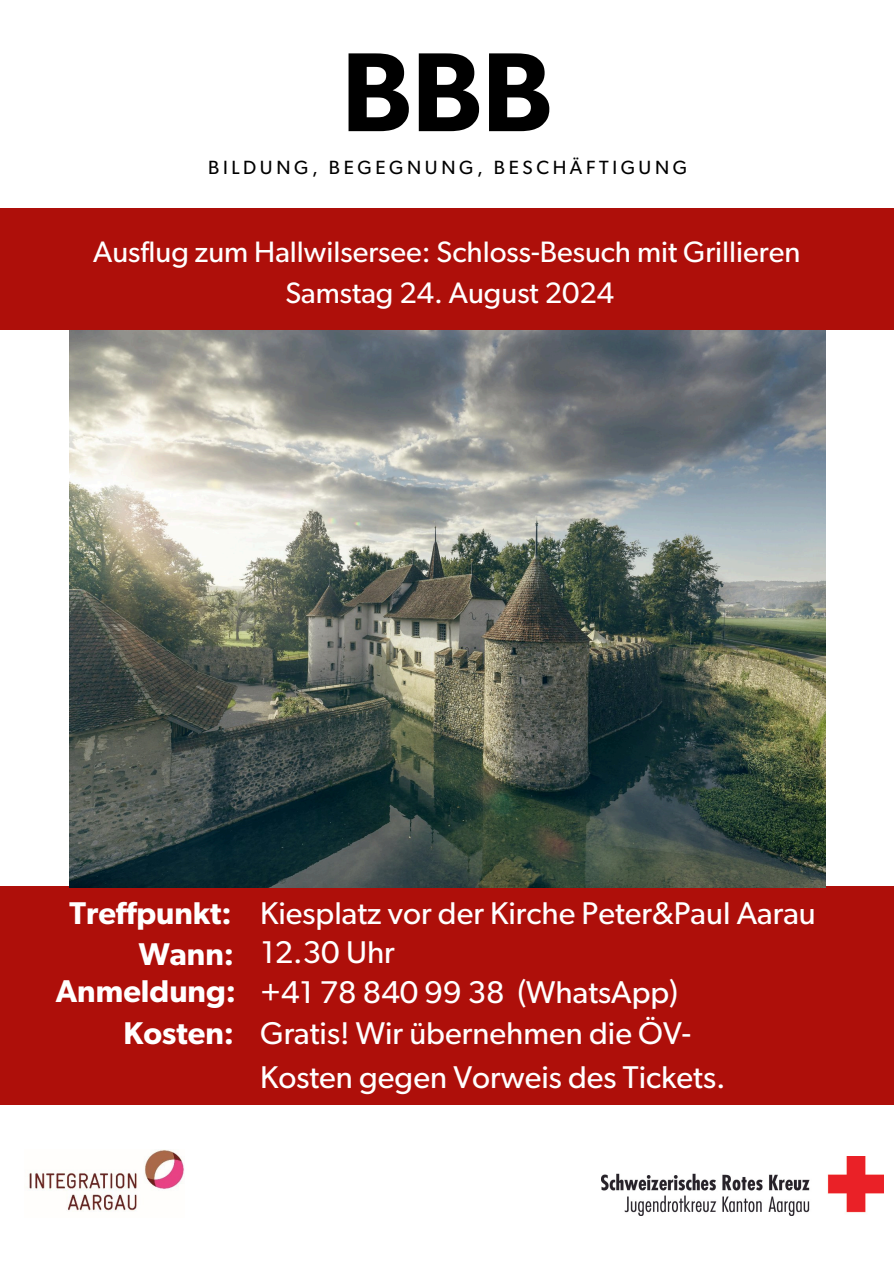
<style>
.page{position:relative;width:894px;height:1264px;background:#fff}
.page>*{position:absolute;margin:0;border:0;box-sizing:border-box;transform-origin:0 0}
.t1{font:600 112.65px "Gibson";color:#000}
.t2{font:31.5px/43.8px "Gibson";color:#fff}
.t3{font:600 31.5px "Gibson";color:#fff}
.t4{font:29.55px/40.5px "Gibson";color:#fff;text-align:center}
.t5{font:19.2px "Gibson";letter-spacing:.19em;color:#000}
</style>
<div class="page">
<img style="left:601px;top:1156px;width:281px;height:59px">
<img style="left:28px;top:1149px;width:156px;height:62px">
<div style="left:0;top:886px;width:893px;height:218px;background:#ae0f0a"></div>
<div style="left:0;top:208px;width:893px;height:122px;background:#ae0f0a"></div>
<img style="left:70px;top:330px;width:755px;height:557px">
<h3 class="t1" style="left:341px;top:41px;width:212px">BBB</h3>
<p class="t5" style="left:208px;top:159px;width:480px">BILDUNG, BEGEGNUNG, BESCHÄFTIGUNG</p>
<p class="t4" style="left:93px;top:233px;width:708px">Ausflug zum Hallwilsersee: Schloss-Besuch mit Grillieren<br>Samstag 24. August 2024</p>
<h2 class="t3" style="left:69px;top:898px;width:164px">Treffpunkt:</h2>
<h2 class="t3" style="left:139px;top:939px;width:97px">Wann:</h2>
<h3 class="t3" style="left:56px;top:977px;width:182px">Anmeldung:</h3>
<h3 class="t3" style="left:124px;top:1019px;width:112px">Kosten:</h3>
<h3 class="t2" style="left:260px;top:1012px;width:467px">Gratis! Wir übernehmen die ÖV-<br>Kosten gegen Vorweis des Tickets.</h3>
<h2 class="t2" style="left:260px;top:892px;width:557px">Kiesplatz vor der Kirche Peter&amp;Paul Aarau</h2>
<p class="t2" style="left:261px;top:931px;width:135px">12.30 Uhr</p>
<h2 class="t2" style="left:260px;top:971px;width:419px">+41 78 840 99 38 (WhatsApp)</h2>
</div>
